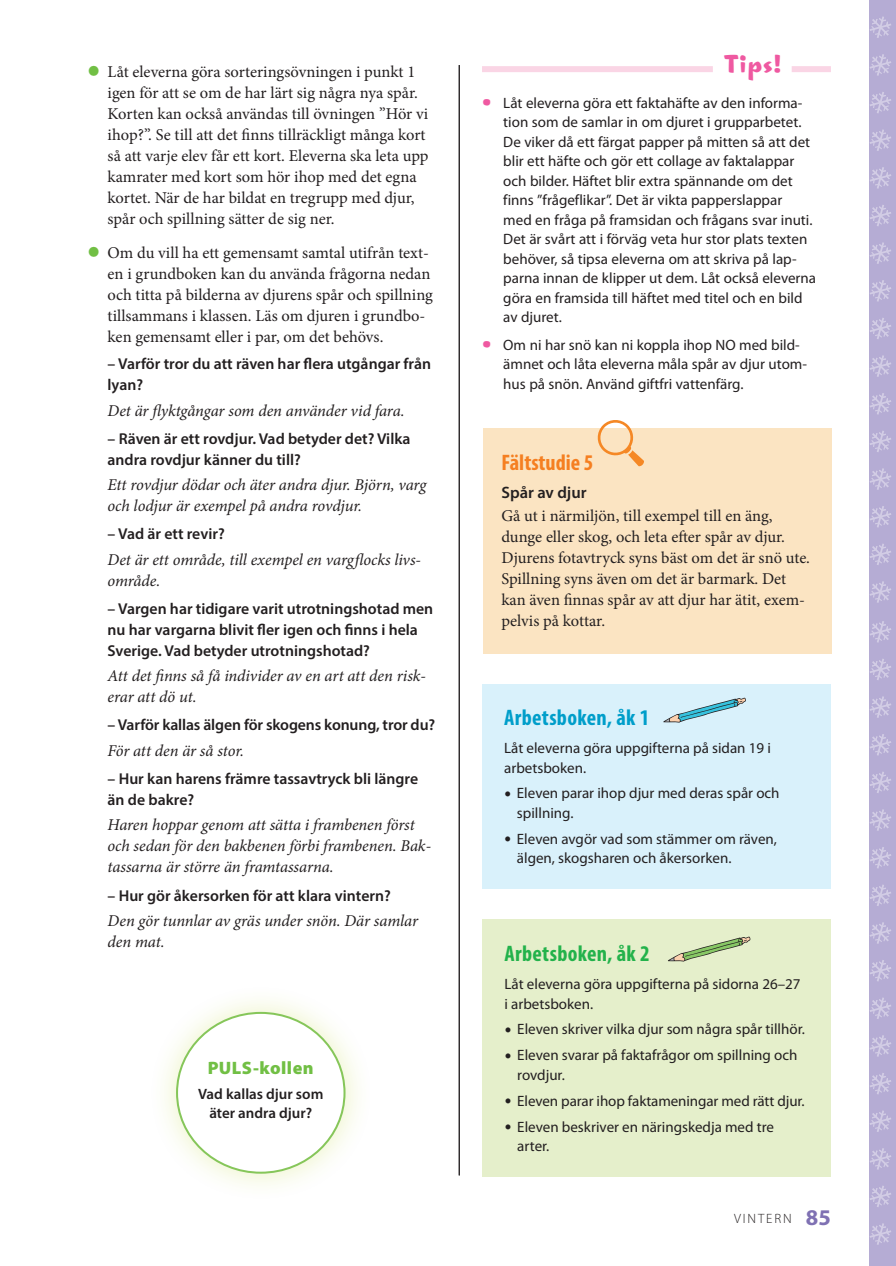
<style>
.page{position:relative;width:896px;height:1266px;background:#fff}
.page>*{position:absolute;margin:0;border:0;box-sizing:border-box;transform-origin:0 0}
.t1{font:25.5px "Las Vegas OT Castaway";color:#ef59a1}
.t2{font:700 condensed 22.5px "Myriad Pro";letter-spacing:.015em;color:#23b24b}
.t3{font:700 condensed 22.5px "Myriad Pro";letter-spacing:.015em;color:#009eca}
.t4{font:700 condensed 22.5px "Myriad Pro";color:#f57f21}
.t5{font:900 18px "Myriad Pro";letter-spacing:.025em;color:#71bf44}
.t6{font:16.5px/21px "Minion Pro";color:#231f20}
.t7{font:italic 16.5px/21px "Minion Pro";letter-spacing:-.01em;color:#231f20}
.t8{font:600 16.5px "Myriad Pro";color:#231f20}
.t9{font:600 15.75px/21px "Myriad Pro";color:#231f20}
.t10{font:15px/19.5px "Myriad Pro";color:#231f20}
.t11{font:600 15px/19.5px "Myriad Pro";color:#231f20;text-align:center}
.t12{font:300 13.5px "Myriad Pro";letter-spacing:.14em;color:#231f20}
.s1{font-size:37.5px;color:#71bf44}
.s2{font-family:"Las Vegas OT Castaway";font-size:27px;color:#ef59a1}
.s3{font-family:"Minion Pro";font-size:18.75px}
.s4{font-weight:700;font-size:22.5px;color:#7f71b3}
</style>
<div class="page">
<div style="left:869px;top:0;width:26px;height:1265px;background:#b5acd4"></div>
<svg style="left:870px;top:16px;width:21px;height:22px"></svg>
<svg style="left:870px;top:621px;width:21px;height:22px"></svg>
<svg style="left:870px;top:54px;width:21px;height:22px"></svg>
<svg style="left:870px;top:659px;width:21px;height:21px"></svg>
<svg style="left:870px;top:92px;width:21px;height:21px"></svg>
<svg style="left:870px;top:696px;width:21px;height:22px"></svg>
<svg style="left:870px;top:129px;width:21px;height:22px"></svg>
<svg style="left:870px;top:734px;width:21px;height:22px"></svg>
<svg style="left:870px;top:167px;width:21px;height:22px"></svg>
<svg style="left:870px;top:772px;width:21px;height:21px"></svg>
<svg style="left:870px;top:205px;width:21px;height:21px"></svg>
<svg style="left:870px;top:809px;width:21px;height:22px"></svg>
<svg style="left:870px;top:242px;width:21px;height:22px"></svg>
<svg style="left:870px;top:847px;width:21px;height:22px"></svg>
<svg style="left:870px;top:280px;width:21px;height:22px"></svg>
<svg style="left:870px;top:885px;width:21px;height:21px"></svg>
<svg style="left:870px;top:318px;width:21px;height:21px"></svg>
<svg style="left:870px;top:922px;width:21px;height:22px"></svg>
<svg style="left:870px;top:355px;width:21px;height:22px"></svg>
<svg style="left:870px;top:960px;width:21px;height:21px"></svg>
<svg style="left:870px;top:393px;width:21px;height:22px"></svg>
<svg style="left:870px;top:998px;width:21px;height:21px"></svg>
<svg style="left:870px;top:431px;width:21px;height:21px"></svg>
<svg style="left:870px;top:1035px;width:21px;height:22px"></svg>
<svg style="left:870px;top:468px;width:21px;height:22px"></svg>
<svg style="left:870px;top:1073px;width:21px;height:21px"></svg>
<svg style="left:870px;top:506px;width:21px;height:22px"></svg>
<svg style="left:870px;top:1110px;width:21px;height:22px"></svg>
<svg style="left:870px;top:1186px;width:21px;height:21px"></svg>
<svg style="left:870px;top:544px;width:21px;height:21px"></svg>
<svg style="left:870px;top:1148px;width:21px;height:22px"></svg>
<svg style="left:870px;top:1223px;width:21px;height:22px"></svg>
<svg style="left:870px;top:581px;width:21px;height:22px"></svg>
<hr style="left:459px;top:65px;width:1px;height:1110px;background:#231f20">
<div style="left:482px;top:66px;width:230px;height:6px;background:#fad5e5"></div>
<div style="left:791px;top:66px;width:39px;height:6px;background:#fad5e5"></div>
<div style="left:482px;top:919px;width:348px;height:257px;background:#e5efcb"></div>
<svg style="left:668px;top:936px;width:82px;height:25px"></svg>
<div style="left:482px;top:684px;width:348px;height:204px;background:#d9f1fb"></div>
<svg style="left:663px;top:697px;width:83px;height:25px"></svg>
<div style="left:483px;top:428px;width:349px;height:225px;background:#fbe4c2"></div>
<svg style="left:597px;top:420px;width:47px;height:47px"></svg>
<div style="left:148px;top:983px;width:225px;height:218px;background:#bed630;opacity:.3"></div>
<div style="left:177px;top:1012px;width:167px;height:160px;background:#fff;border-radius:50%"></div>
<p class="t6" style="left:108px;top:61px;width:322px;text-indent:-21px"><span class="s1">•</span> Låt eleverna göra sorteringsövningen i punkt 1 igen för att se om de har lärt sig några nya spår.<br>Korten kan också användas till övningen ”Hör vi ihop?”. Se till att det finns tillräckligt många kort så att varje elev får ett kort. Eleverna ska leta upp kamrater med kort som hör ihop med det egna kortet. När de har bildat en tregrupp med djur, spår och spillning sätter de sig ner.</p>
<p class="t6" style="left:108px;top:242px;width:327px;text-indent:-21px"><span class="s1">•</span> Om du vill ha ett gemensamt samtal utifrån text&shy;en i grundboken kan du använda frågorna nedan och titta på bilderna av djurens spår och spillning tillsammans i klassen. Läs om djuren i grundbo&shy;ken gemensamt eller i par, om det behövs.</p>
<p class="t9" style="left:108px;top:353px;width:325px">– Varför tror du att räven har flera utgångar från lyan?</p>
<p class="t7" style="left:108px;top:400px;width:298px">Det är flyktgångar som den använder vid fara.</p>
<p class="t9" style="left:108px;top:427px;width:304px">– Räven är ett rovdjur. Vad betyder det? Vilka andra rovdjur känner du till?</p>
<p class="t7" style="left:108px;top:474px;width:320px">Ett rovdjur dödar och äter andra djur. Björn, varg och lodjur är exempel på andra rovdjur.</p>
<p class="t9" style="left:108px;top:523px;width:119px">– Vad är ett revir?</p>
<p class="t7" style="left:108px;top:549px;width:315px">Det är ett område, till exempel en vargflocks livs&shy;område.</p>
<p class="t9" style="left:108px;top:597px;width:327px">– Vargen har tidigare varit utrotningshotad men nu har vargarna blivit fler igen och finns i hela<br>Sverige. Vad betyder utrotningshotad?</p>
<p class="t7" style="left:108px;top:665px;width:320px">Att det finns så få individer av en art att den risk&shy;erar att dö ut.</p>
<p class="t9" style="left:108px;top:714px;width:329px">– Varför kallas älgen för skogens konung, tror du?</p>
<p class="t7" style="left:108px;top:740px;width:138px">För att den är så stor.</p>
<p class="t9" style="left:108px;top:767px;width:312px">– Hur kan harens främre tassavtryck bli längre än de bakre?</p>
<p class="t7" style="left:108px;top:814px;width:325px">Haren hoppar genom att sätta i frambenen först och sedan för den bakbenen förbi frambenen. Bak&shy;tassarna är större än framtassarna.</p>
<p class="t9" style="left:108px;top:884px;width:285px">– Hur gör åkersorken för att klara vintern?</p>
<p class="t7" style="left:108px;top:909px;width:312px">Den gör tunnlar av gräs under snön. Där samlar den mat.</p>
<p class="t5" style="left:208px;top:1057px;width:107px">PULS-kollen</p>
<p class="t11" style="left:198px;top:1083px;width:127px">Vad kallas djur som äter andra djur?</p>
<h1 class="t1" style="left:723px;top:48px;width:59px">Tips!</h1>
<p class="t10" style="left:503px;top:93px;width:314px;text-indent:-21px"><span class="s2">•</span> Låt eleverna göra ett faktahäfte av den informa&shy;tion som de samlar in om djuret i grupparbetet.<br>De viker då ett färgat papper på mitten så att det blir ett häfte och gör ett collage av faktalappar och bilder. Häftet blir extra spännande om det finns ”frågeflikar”. Det är vikta papperslappar<br>med en fråga på framsidan och frågans svar inuti.<br>Det är svårt att i förväg veta hur stor plats texten behöver, så tipsa eleverna om att skriva på lap&shy;parna innan de klipper ut dem. Låt också eleverna göra en framsida till häftet med titel och en bild av djuret.</p>
<p class="t10" style="left:503px;top:335px;width:305px;text-indent:-21px"><span class="s2">•</span> Om ni har snö kan ni koppla ihop NO med bild&shy;ämnet och låta eleverna måla spår av djur utom&shy;hus på snön. Använd giftfri vattenfärg.</p>
<h2 class="t4" style="left:501px;top:448px;width:94px">Fältstudie 5</h2>
<p class="t8" style="left:501px;top:482px;width:87px">Spår av djur</p>
<p class="t6" style="left:501px;top:505px;width:310px">Gå ut i närmiljön, till exempel till en äng, dunge eller skog, och leta efter spår av djur.<br>Djurens fotavtryck syns bäst om det är snö ute.<br>Spillning syns även om det är barmark. Det kan även finnas spår av att djur har ätit, exem&shy;pelvis på kottar.</p>
<h2 class="t3" style="left:504px;top:703px;width:147px">Arbetsboken, åk 1</h2>
<p class="t10" style="left:504px;top:738px;width:268px">Låt eleverna göra uppgifterna på sidan 19 i arbetsboken.</p>
<p class="t10" style="left:517px;top:784px;width:264px;text-indent:-13px"><span class="s3">•</span> Eleven parar ihop djur med deras spår och spillning.</p>
<p class="t10" style="left:517px;top:829px;width:261px;text-indent:-13px"><span class="s3">•</span> Eleven avgör vad som stämmer om räven, älgen, skogsharen och åkersorken.</p>
<h2 class="t2" style="left:504px;top:939px;width:147px">Arbetsboken, åk 2</h2>
<p class="t10" style="left:504px;top:974px;width:297px">Låt eleverna göra uppgifterna på sidorna 26–27 i arbetsboken.</p>
<p class="t10" style="left:504px;top:1019px;width:302px"><span class="s3">•</span> Eleven skriver vilka djur som några spår tillhör.</p>
<p class="t10" style="left:517px;top:1045px;width:281px;text-indent:-13px"><span class="s3">•</span> Eleven svarar på faktafrågor om spillning och rovdjur.</p>
<p class="t10" style="left:504px;top:1091px;width:302px"><span class="s3">•</span> Eleven parar ihop faktameningar med rätt djur.</p>
<p class="t10" style="left:517px;top:1117px;width:258px;text-indent:-13px"><span class="s3">•</span> Eleven beskriver en näringskedja med tre arter.</p>
<p class="t12" style="left:734px;top:1211px;width:98px">VINTERN <span class="s4">85</span></p>
</div>
